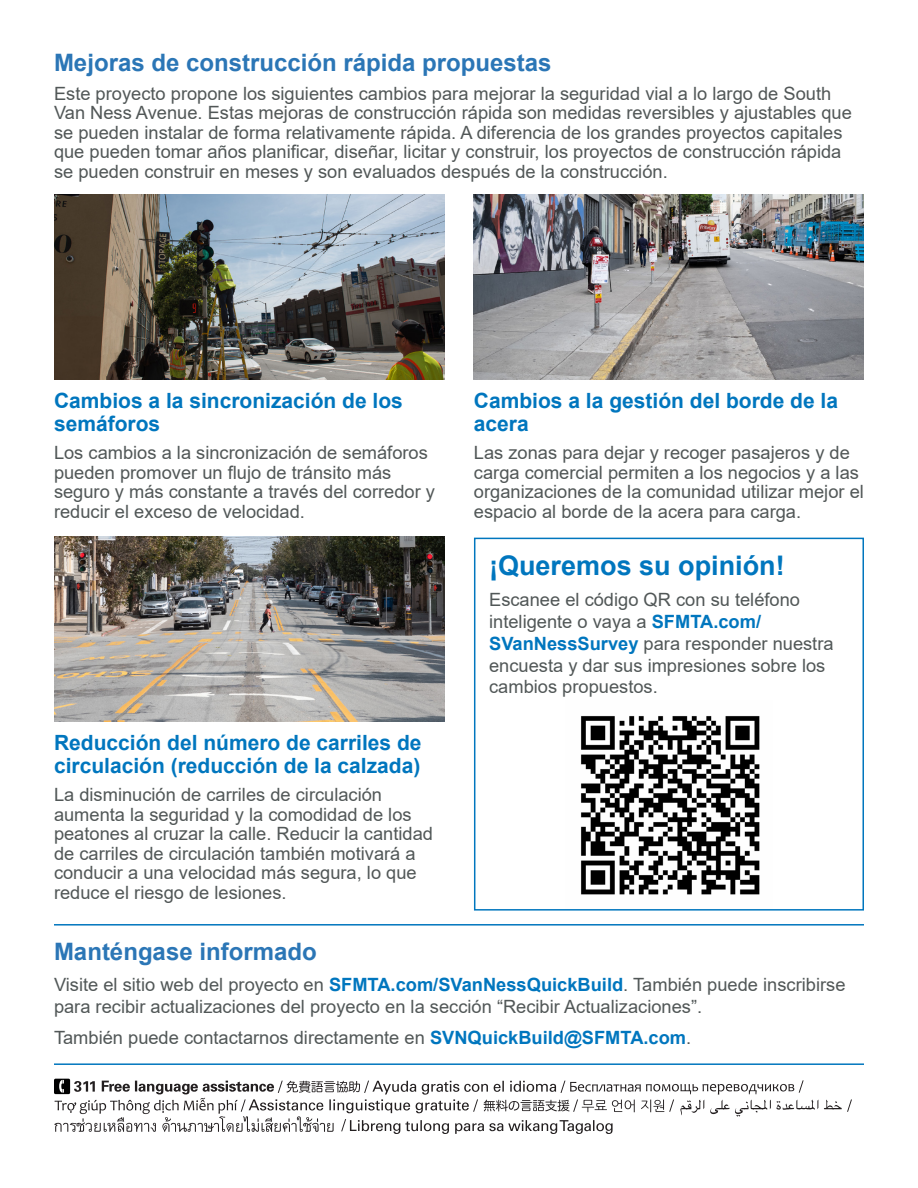
<style>
.page{position:relative;width:918px;height:1188px;background:#fff}
.page>*{position:absolute;margin:0;border:0;box-sizing:border-box;transform-origin:0 0}
.t1{font:700 27px "Arial";color:#0076be}
.t2{font:700 24px "Arial";color:#2b76b6}
.Subheader_copy{font:700 21px/22.5px "Arial";color:#0076be}
.Subheader_copy-2{font:18.3px/19.5px "Arial";color:#515757}
.s1{font-weight:700;color:#0076be}
</style>
<div class="page">
<img style="left:54px;top:537px;width:390px;height:184px">
<svg style="left:54px;top:1079px;width:798px;height:55px"></svg>
<hr style="left:54px;top:1063px;width:810px;height:2px;background:#0076be">
<img style="left:54px;top:195px;width:390px;height:184px">
<img style="left:474px;top:195px;width:390px;height:184px">
<hr style="left:54px;top:924px;width:810px;height:2px;background:#0076be">
<div style="left:474px;top:538px;width:390px;height:373px;border:2px solid #0076be"></div>
<img style="left:581px;top:716px;width:179px;height:179px">
<p class="t2" style="left:54px;top:46px;width:499px">Mejoras de construcción rápida propuestas</p>
<p class="Subheader_copy-2" style="left:54px;top:84px;width:799px">Este proyecto propone los siguientes cambios para mejorar la seguridad vial a lo largo de South Van Ness Avenue. Estas mejoras de construcción rápida son medidas reversibles y ajustables que se pueden instalar de forma relativamente rápida. A diferencia de los grandes proyectos capitales que pueden tomar años planificar, diseñar, licitar y construir, los proyectos de construcción rápida se pueden construir en meses y son evaluados después de la construcción.</p>
<p class="Subheader_copy" style="left:54px;top:390px;width:350px">Cambios a la sincronización de los semáforos</p>
<p class="Subheader_copy-2" style="left:54px;top:443px;width:383px">Los cambios a la sincronización de semáforos pueden promover un flujo de tránsito más seguro y más constante a través del corredor y reducir el exceso de velocidad.</p>
<p class="Subheader_copy" style="left:54px;top:732px;width:369px">Reducción del número de carriles de circulación (reducción de la calzada)</p>
<p class="Subheader_copy-2" style="left:54px;top:785px;width:381px">La disminución de carriles de circulación aumenta la seguridad y la comodidad de los peatones al cruzar la calle. Reducir la cantidad de carriles de circulación también motivará a conducir a una velocidad más segura, lo que reduce el riesgo de lesiones.</p>
<p class="Subheader_copy" style="left:474px;top:390px;width:366px">Cambios a la gestión del borde de la acera</p>
<p class="Subheader_copy-2" style="left:474px;top:443px;width:391px">Las zonas para dejar y recoger pasajeros y de carga comercial permiten a los negocios y a las organizaciones de la comunidad utilizar mejor el espacio al borde de la acera para carga.</p>
<p class="t1" style="left:489px;top:546px;width:297px">¡Queremos su opinión!</p>
<p class="Subheader_copy-2" style="left:489px;top:588px;width:346px;line-height:21.9px">Escanee el código QR con su teléfono inteligente o vaya a <span class="s1">SFMTA.com/ SVanNessSurvey</span> para responder nuestra encuesta y dar sus impresiones sobre los cambios propuestos.</p>
<p class="t2" style="left:54px;top:934px;width:264px">Manténgase informado</p>
<p class="Subheader_copy-2" style="left:54px;top:973px;width:793px;line-height:21.9px">Visite el sitio web del proyecto en <span class="s1">SFMTA.com/SVanNessQuickBuild</span>. También puede inscribirse para recibir actualizaciones del proyecto en la sección “Recibir Actualizaciones”.</p>
<p class="Subheader_copy-2" style="left:54px;top:1027px;width:639px">También puede contactarnos directamente en <span class="s1">SVNQuickBuild@SFMTA.com</span>.</p>
</div>
